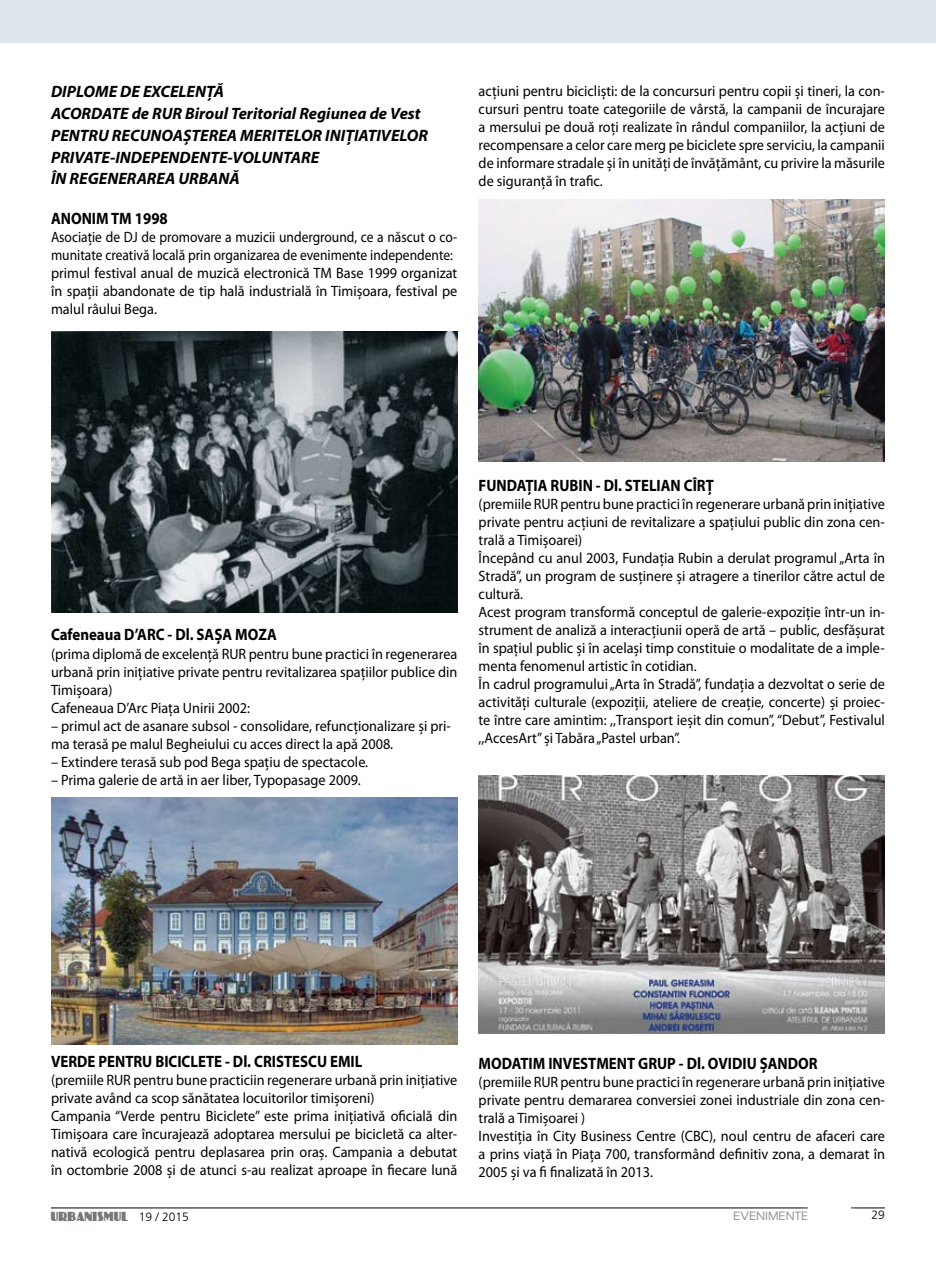
<style>
.page{position:relative;width:936px;height:1263px;background:#fff}
.page>*{position:absolute;margin:0;border:0;box-sizing:border-box;transform-origin:0 0}
.t1{font:italic 700 16.5px/21.8px "Myriad Pro";color:#000}
.t2{font:700 16.5px "Myriad Pro";color:#000;scale:.9 1}
.t3{font:15px/18px "Myriad Pro";color:#000;scale:.95 1}
.t4{font:15px/18px "Myriad Pro";color:#000;scale:.9 1}
.t5{font:12px "Coliss MB Normal";color:#77787b;scale:.85 1}
.t6{font:12px "Sansation MB";color:#939598}
.t7{font:300 12px "Frutiger LT Com";color:#000}
.s1{font-family:"Frutiger LT Com";font-weight:300;color:#000}
</style>
<div class="page">
<hr style="left:51px;top:1208px;width:833px;height:1px;background:#000">
<div style="left:798px;top:1196px;width:69px;height:35px;background:#fff"></div>
<img style="left:51px;top:332px;width:406px;height:281px">
<img style="left:51px;top:798px;width:406px;height:247px">
<img style="left:478px;top:200px;width:406px;height:261px">
<img style="left:478px;top:776px;width:406px;height:257px">
<div style="left:0;top:0;width:935px;height:43px;background:#dce4ec"></div>
<p class="t1" style="left:51px;top:80px;width:378px">DIPLOME DE EXCELENȚĂ<br>ACORDATE de RUR Biroul Teritorial Regiunea de Vest PENTRU RECUNOAȘTEREA MERITELOR INIȚIATIVELOR PRIVATE-INDEPENDENTE-VOLUNTARE<br>ÎN REGENERAREA URBANĂ</p>
<p class="t2" style="left:51px;top:208px;width:131px">ANONIM TM 1998</p>
<p class="t4" style="left:51px;top:228px;width:453px">Asociație de DJ de promovare a muzicii underground, ce a născut o co&shy;munitate creativă locală prin organizarea de evenimente independente: primul festival anual de muzică electronică TM Base 1999 organizat în spaţii abandonate de tip hală industrială în Timişoara, festival pe malul râului Bega.</p>
<p class="t3" style="left:478px;top:82px;width:429px;text-align:justify">acțiuni pentru bicicliști: de la concursuri pentru copii şi tineri, la con&shy;cursuri pentru toate categoriile de vârstă, la campanii de încurajare a mersului pe două roţi realizate în rândul companiilor, la acţiuni de recompensare a celor care merg pe biciclete spre serviciu, la campanii de informare stradale şi în unităţi de învăţământ, cu privire la măsurile de siguranţă în trafic.</p>
<p class="t2" style="left:51px;top:624px;width:252px">Cafeneaua D’ARC - Dl. SAȘA MOZA</p>
<p class="t3" style="left:51px;top:644px;width:189px">(prima diplomă de excelenţă RUR</p>
<p class="t3" style="left:51px;top:644px;width:429px;text-indent:198px">pentru bune practici în regenerarea urbană prin iniţiative private pentru revitalizarea spațiilor publice din Timișoara)<br>Cafeneaua D’Arc Piața Unirii 2002:</p>
<p class="t3" style="left:51px;top:716px;width:422px">– primul act de asanare subsol - consolidare, refuncţionalizare și pri&shy;ma terasă pe malul Begheiului cu acces direct la apă 2008.</p>
<p class="t3" style="left:51px;top:752px;width:335px">– Extindere terasă sub pod Bega spaţiu de spectacole.</p>
<p class="t3" style="left:51px;top:770px;width:327px">– Prima galerie de artă in aer liber, Typopasage 2009.</p>
<p class="t2" style="left:478px;top:474px;width:263px">FUNDAȚIA RUBIN - Dl. STELIAN CÎRȚ</p>
<p class="t3" style="left:478px;top:495px;width:68px">(premiile RUR</p>
<p class="t3" style="left:478px;top:495px;width:429px;text-indent:82px">pentru bune practici în regenerare urbană prin inițiative private pentru acțiuni de revitalizare a spațiului public din zona cen&shy;trală a Timișoarei)<br>Începând cu anul 2003, Fundaţia Rubin a derulat programul „Arta în Stradă”, un program de susţinere şi atragere a tinerilor către actul de cultură.<br>Acest program transformă conceptul de galerie-expoziţie într-un in&shy;strument de analiză a interacţiunii operă de artă – public, desfăşurat în spaţiul public şi în acelaşi timp constituie o modalitate de a imple&shy;menta fenomenul artistic în cotidian.<br>În cadrul programului „Arta în Stradă”, fundaţia a dezvoltat o serie de activităţi culturale (expoziţii, ateliere de creaţie, concerte) şi proiec&shy;te între care amintim: ,,Transport ieşit din comun”, “Debut”, Festivalul ,,AccesArt” şi Tabăra „Pastel urban”.</p>
<p class="t2" style="left:51px;top:1051px;width:347px">VERDE PENTRU BICICLETE - Dl. CRISTESCU EMIL</p>
<p class="t3" style="left:51px;top:1071px;width:68px">(premiile RUR</p>
<p class="t3" style="left:51px;top:1071px;width:429px;text-indent:82px">pentru bune practiciin regenerare urbană prin iniţiative private având ca scop sănătatea locuitorilor timişoreni)<br>Campania “Verde pentru Biciclete” este prima iniţiativă oficială din Timişoara care încurajează adoptarea mersului pe bicicletă ca alter&shy;nativă ecologică pentru deplasarea prin oraş. Campania a debutat în octombrie 2008 și de atunci s-au realizat aproape în fiecare lună</p>
<p class="t2" style="left:478px;top:1053px;width:378px">MODATIM INVESTMENT GRUP - Dl. OVIDIU ȘANDOR</p>
<p class="t3" style="left:478px;top:1073px;width:68px">(premiile RUR</p>
<p class="t3" style="left:478px;top:1073px;width:429px;text-indent:82px">pentru bune practici în regenerare urbană prin inițiative private pentru demararea conversiei zonei industriale din zona cen&shy;trală a Timișoarei )<br>I nvestiţia în City Business Centre (CBC), noul centru de afaceri care a prins viaţă în Piaţa 700, transformând definitiv zona, a demarat în 2005 şi va fi finalizată în 2013.</p>
<p class="t5" style="left:51px;top:1209px;width:163px">URBANISMUL <span class="s1">19 / 2015</span></p>
<p class="t6" style="left:733px;top:1209px;width:77px">EVENIMENTE</p>
<p class="t7" style="left:871px;top:1208px;width:15px">29</p>
</div>
